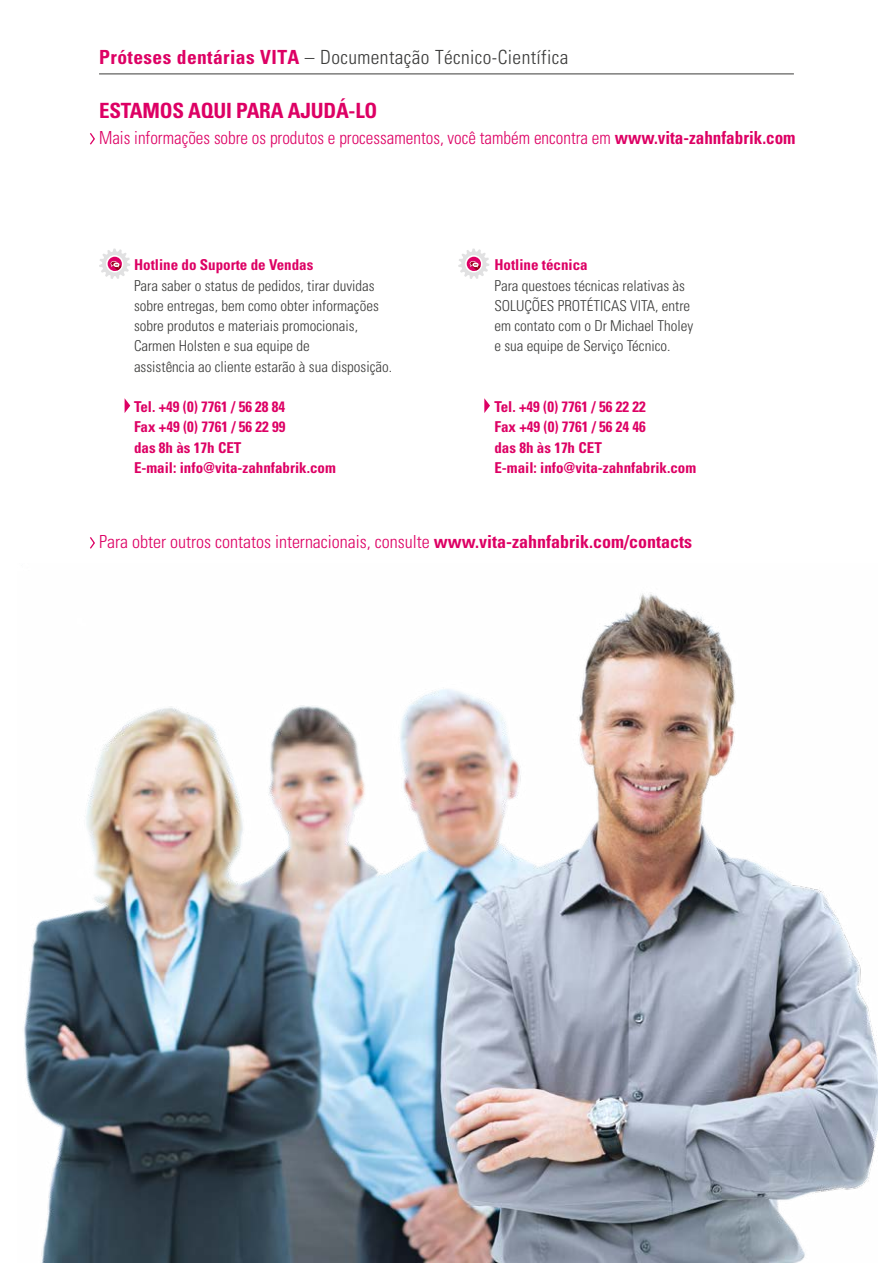
<style>
.page{position:relative;width:893px;height:1263px;background:#fff}
.page>*{position:absolute;margin:0;border:0;box-sizing:border-box;transform-origin:0 0}
.t1{font:700 condensed 21px "Univers LT Std";letter-spacing:-.01em;color:#dd0064}
.t2{font:300 condensed 19.5px "Univers LT Std";letter-spacing:.02em;color:#3b3b3a}
.t3{font:300 condensed 18px "Univers LT Std";color:#dd0064;scale:.95 1}
.t4{font:300 condensed 18px "Univers LT Std";color:#dd0064}
.t5{font:300 condensed 15px/20.2px "Univers LT Std";color:#3b3b3a}
.t6{font:700 condensed 15px/20.2px "Univers LT Std";color:#dd0064}
.s1{font-weight:700;color:#dd0064}
.s2{font-weight:700}
</style>
<div class="page">
<svg style="left:99px;top:248px;width:31px;height:31px"></svg>
<hr style="left:99px;top:74px;width:695px;height:1px;background:#3b3b3a">
<img style="left:24px;top:593px;width:853px;height:670px">
<svg style="left:125px;top:399px;width:5px;height:14px"></svg>
<svg style="left:484px;top:398px;width:6px;height:15px"></svg>
<svg style="left:90px;top:133px;width:5px;height:12px"></svg>
<svg style="left:90px;top:537px;width:5px;height:12px"></svg>
<svg style="left:458px;top:248px;width:31px;height:31px"></svg>
<h2 class="t2" style="left:99px;top:45px;width:471px"><span class="s1">Próteses dentárias VITA</span> – Documentação Técnico-Científica</h2>
<h1 class="t1" style="left:99px;top:98px;width:280px">ESTAMOS AQUI PARA AJUDÁ-LO</h1>
<p class="t3" style="left:99px;top:127px;width:735px">Mais informações sobre os produtos e processamentos, você também encontra em <span class="s2">www.vita-zahnfabrik.com</span></p>
<p class="t6" style="left:134px;top:255px;width:181px">Hotline do Suporte de Vendas</p>
<p class="t5" style="left:134px;top:275px;width:260px">Para saber o status de pedidos, tirar duvidas sobre entregas, bem como obter informações sobre produtos e materiais promocionais, Carmen Holsten e sua equipe de<br>assistência ao cliente estarão à sua disposição.</p>
<p class="t6" style="left:134px;top:396px;width:203px">Tel. +49 (0) 7761 / 56 28 84<br>Fax +49 (0) 7761 / 56 22 99<br>das 8h às 17h CET<br>E-mail: info@vita-zahnfabrik.com</p>
<p class="t6" style="left:494px;top:255px;width:95px">Hotline técnica</p>
<p class="t5" style="left:494px;top:275px;width:201px">Para questoes técnicas relativas às SOLUÇÕES PROTÉTICAS VITA, entre em contato com o Dr Michael Tholey e sua equipe de Serviço Técnico.</p>
<p class="t6" style="left:494px;top:396px;width:203px">Tel. +49 (0) 7761 / 56 22 22<br>Fax +49 (0) 7761 / 56 24 46<br>das 8h às 17h CET<br>E-mail: info@vita-zahnfabrik.com</p>
<p class="t4" style="left:99px;top:531px;width:595px">Para obter outros contatos internacionais, consulte <span class="s2">www.vita-zahnfabrik.com/contacts</span></p>
</div>
